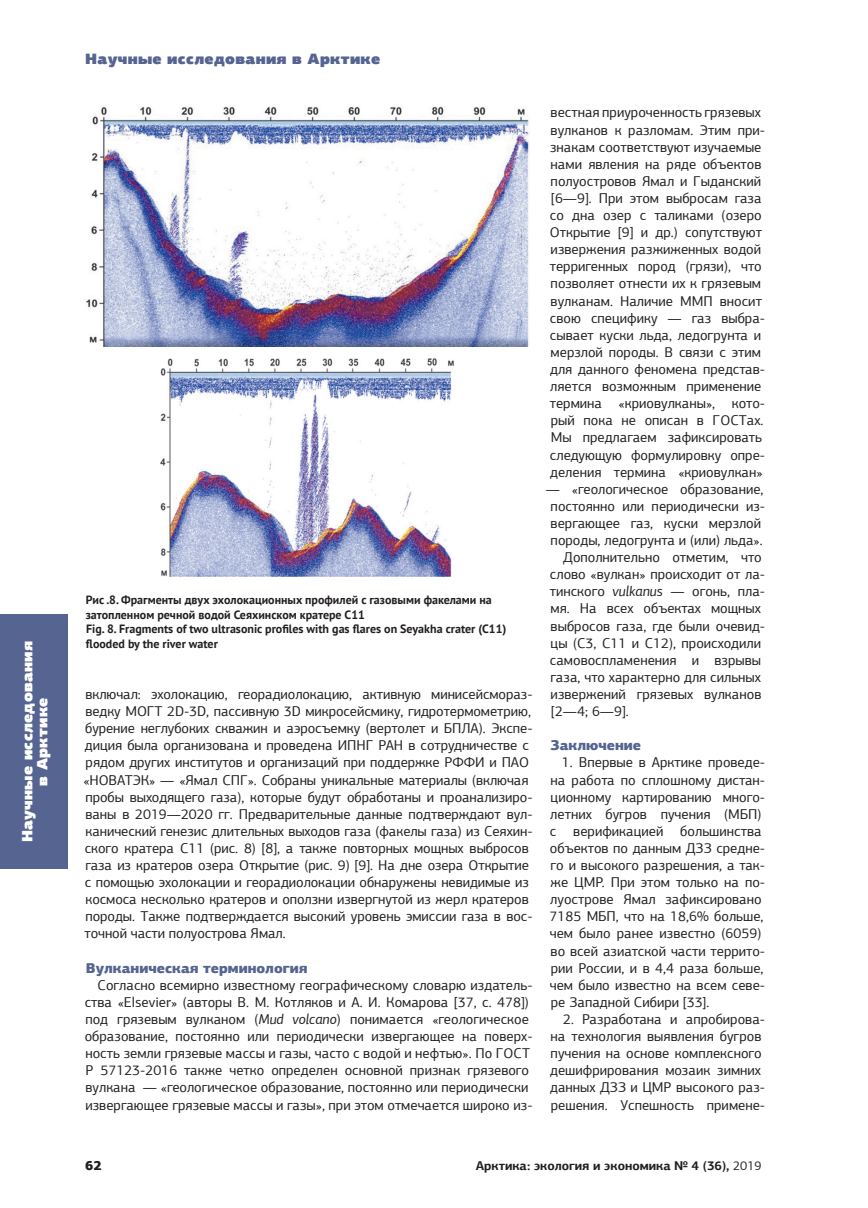
<style>
.page{position:relative;width:868px;height:1208px;background:#fff}
.page>*{position:absolute;margin:0;border:0;box-sizing:border-box;transform-origin:0 0}
.t1{font:900 15px "PF Agora Sans Pro";letter-spacing:.02em;color:#556490}
.t2{font:900 15px/15px "PF Agora Sans Pro";letter-spacing:.02em;color:#fff;text-align:center}
.base_text_agora{font:14.25px/17.1px "PF Agora Sans Pro";color:#231f20}
.article_sub_tit{font:900 14.25px "PF Agora Sans Pro";color:#556490}
.t3{font:900 13.5px "PF Agora Sans Pro";color:#231f20}
.t4{font:700 12.75px "PF Agora Sans Pro";color:#231f20}
.pic_name{font:700 12px/14.4px "PT Sans";color:#231f20}
.s1{font-style:italic}
.s2{font-weight:400}
</style>
<div class="page">
<div style="left:0;top:614px;width:68px;height:254px;background:#556490"></div>
<img style="left:86px;top:106px;width:443px;height:240px">
<img style="left:160px;top:358px;width:294px;height:218px">
<p class="t2" style="left:20px;top:842px;width:203px;rotate:-90deg">Научные исследования в Арктике</p>
<p class="t1" style="left:85px;top:48px;width:297px">Научные исследования в Арктике</p>
<p class="pic_name" style="left:86px;top:593px;width:407px">Рис .8. Фрагменты двух эхолокационных профилей с газовыми факелами на затопленном речной водой Сеяхинском кратере С11</p>
<p class="pic_name" style="left:86px;top:621px;width:422px">Fig. 8. Fragments of two ultrasonic profiles with gas flares on Seyakha crater (C11) flooded by the river water</p>
<p class="base_text_agora" style="left:83px;top:685px;width:450px">включал: эхолокацию, георадиолокацию, активную минисейсмораз&shy;ведку МОГТ 2D-3D, пассивную 3D микросейсмику, гидротермометрию, бурение неглубоких скважин и аэросъемку (вертолет и БПЛА). Экспе&shy;диция была организована и проведена ИПНГ РАН в сотрудничестве с рядом других институтов и организаций при поддержке РФФИ и ПАО «НОВАТЭК» — «Ямал СПГ». Собраны уникальные материалы (включая пробы выходящего газа), которые будут обработаны и проанализиро&shy;ваны в 2019—2020 гг. Предварительные данные подтверждают вул&shy;канический генезис длительных выходов газа (факелы газа) из Сеяхин&shy;ского кратера С11 (рис. 8) [8], а также повторных мощных выбросов газа из кратеров озера Открытие (рис. 9) [9]. На дне озера Открытие с помощью эхолокации и георадиолокации обнаружены невидимые из космоса несколько кратеров и оползни извергнутой из жерл кратеров породы. Также подтверждается высокий уровень эмиссии газа в вос&shy;точной части полуострова Ямал.</p>
<p class="article_sub_tit" style="left:86px;top:958px;width:223px">Вулканическая терминология</p>
<p class="base_text_agora" style="left:85px;top:976px;width:449px;text-indent:13px">Согласно всемирно известному географическому словарю издатель&shy;ства «Elsevier» (авторы В. М. Котляков и А. И. Комарова [37, с. 478]) под грязевым вулканом (<span class="s1">Mud volcano</span>) понимается «геологическое образование, постоянно или периодически извергающее на поверх&shy;ность земли грязевые массы и газы, часто с водой и нефтью». По ГОСТ Р 57123-2016 также четко определен основной признак грязевого вулкана — «геологическое образование, постоянно или периодически извергающее грязевые массы и газы», при этом отмечается широко из-</p>
<p class="base_text_agora" style="left:549px;top:104px;width:217px">вестная приуроченность грязевых вулканов к разломам. Этим при&shy;знакам соответствуют изучаемые нами явления на ряде объектов полуостровов Ямал и Гыданский [6—9]. При этом выбросам газа со дна озер с таликами (озеро<br>Открытие [9] и др.) сопутствуют извержения разжиженных водой терригенных пород (грязи), что позволяет отнести их к грязевым вулканам. Наличие ММП вносит свою специфику — газ выбра&shy;сывает куски льда, ледогрунта и мерзлой породы. В связи с этим для данного феномена представ&shy;ляется возможным применение термина «криовулканы», кото&shy;рый пока не описан в ГОСТах.<br>Мы предлагаем зафиксировать следующую формулировку опре&shy;деления термина «криовулкан»</p>
<p class="base_text_agora" style="left:546px;top:480px;width:221px;text-align:center">— «геологическое образование, постоянно или периодически из&shy;вергающее газ, куски мерзлой породы, ледогрунта и (или) льда».</p>
<p class="base_text_agora" style="left:549px;top:549px;width:217px;text-indent:13px">Дополнительно отметим, что слово «вулкан» происходит от ла&shy;тинского <span class="s1">vulkanus</span> — огонь, пла&shy;мя. На всех объектах мощных выбросов газа, где были очевид&shy;цы (С3, С11 и С12), происходили самовоспламенения и взрывы газа, что характерно для сильных извержений грязевых вулканов [2—4; 6—9].</p>
<p class="article_sub_tit" style="left:550px;top:736px;width:92px">Заключение</p>
<p class="base_text_agora" style="left:549px;top:754px;width:217px;text-indent:12px">1. Впервые в Арктике проведе&shy;на работа по сплошному дистан&shy;ционному картированию много&shy;летних бугров пучения (МБП) с верификацией большинства объектов по данным ДЗЗ средне&shy;го и высокого разрешения, а так&shy;же ЦМР. При этом только на по&shy;луострове Ямал зафиксировано<br>7185 МБП, что на 18,6% больше, чем было ранее известно (6059) во всей азиатской части террито&shy;рии России, и в 4,4 раза больше, чем было известно на всем севе&shy;ре Западной Сибири [33].</p>
<p class="base_text_agora" style="left:550px;top:1010px;width:216px;text-indent:13px">2. Разработана и апробирова&shy;на технология выявления бугров пучения на основе комплексного дешифрирования мозаик зимних данных ДЗЗ и ЦМР высокого раз&shy;решения. Успешность примене-</p>
<p class="t3" style="left:85px;top:1156px;width:18px">62</p>
<p class="t4" style="left:475px;top:1157px;width:287px">Арктика: экология и экономика № 4 (36), <span class="s2">2019</span></p>
</div>
